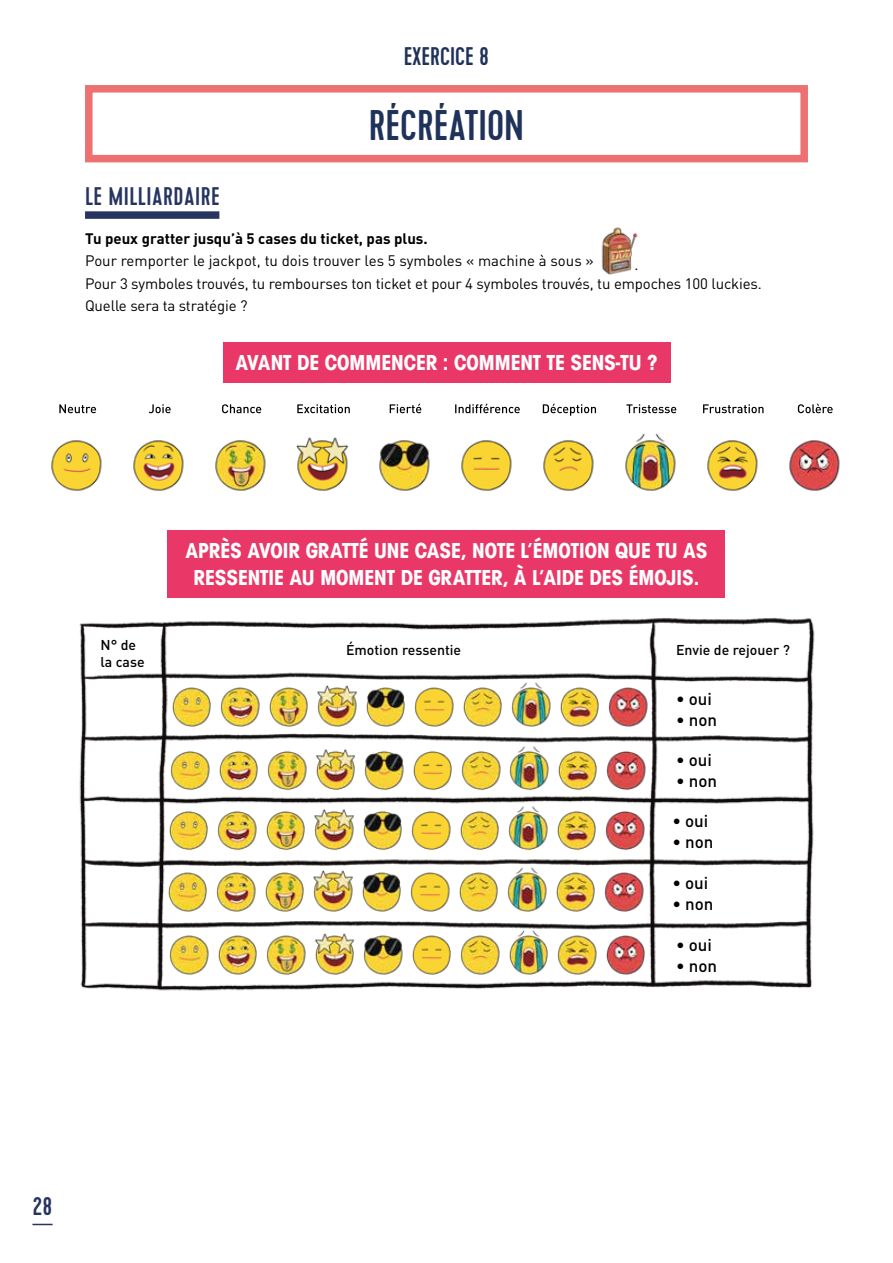
<style>
.page{position:relative;width:893px;height:1263px;background:#fff}
.page>*{position:absolute;margin:0;border:0;box-sizing:border-box;transform-origin:0 0}
.t1{font:500 42.75px "Cervo";color:#1f325a}
.t2{font:500 25.5px "Cervo";letter-spacing:.02em;color:#263460}
.t3{font:500 25.5px "Cervo";color:#1f325a}
.t4{font:700 condensed 22.5px/27px "Avant Gard EF";color:#fff;text-align:center}
.t5{font:500 16.95px "DIN Pro";color:#000}
.t6{font:15px/22.5px "DIN Pro";letter-spacing:-.01em;color:#000}
.t7{font:700 15px "DIN Pro";color:#000}
.t8{font:500 14.1px/17px "DIN Pro";color:#000}
</style>
<div class="page">
<svg style="left:32px;top:1224px;width:21px;height:1px"></svg>
<div style="left:85px;top:85px;width:723px;height:77px;background:#fff;border:8px solid #ec7170"></div>
<div style="left:85px;top:211px;width:134px;height:8px;background:#263460"></div>
<div style="left:223px;top:342px;width:447px;height:41px;background:#e93867"></div>
<img style="left:51px;top:433px;width:789px;height:58px">
<svg style="left:59px;top:404px;width:37px;height:9px"></svg>
<svg style="left:149px;top:404px;width:22px;height:9px"></svg>
<svg style="left:222px;top:404px;width:39px;height:9px"></svg>
<svg style="left:297px;top:404px;width:53px;height:9px"></svg>
<svg style="left:390px;top:404px;width:31px;height:9px"></svg>
<svg style="left:455px;top:404px;width:65px;height:9px"></svg>
<svg style="left:543px;top:404px;width:53px;height:12px"></svg>
<svg style="left:626px;top:404px;width:50px;height:9px"></svg>
<svg style="left:703px;top:404px;width:60px;height:9px"></svg>
<svg style="left:798px;top:404px;width:35px;height:9px"></svg>
<div style="left:168px;top:530px;width:557px;height:67px;background:#e93867"></div>
<img style="left:79px;top:617px;width:736px;height:374px">
<img style="left:515px;top:676px;width:34px;height:62px">
<img style="left:549px;top:676px;width:49px;height:62px">
<img style="left:598px;top:676px;width:62px;height:62px">
<img style="left:161px;top:676px;width:49px;height:62px">
<img style="left:210px;top:676px;width:48px;height:62px">
<img style="left:258px;top:676px;width:49px;height:62px">
<img style="left:307px;top:676px;width:48px;height:62px">
<img style="left:355px;top:676px;width:49px;height:62px">
<img style="left:404px;top:676px;width:48px;height:62px">
<img style="left:452px;top:676px;width:63px;height:62px">
<img style="left:513px;top:739px;width:34px;height:60px">
<img style="left:547px;top:739px;width:49px;height:60px">
<img style="left:596px;top:739px;width:62px;height:63px">
<img style="left:160px;top:739px;width:48px;height:60px">
<img style="left:208px;top:739px;width:49px;height:60px">
<img style="left:257px;top:739px;width:48px;height:60px">
<img style="left:305px;top:739px;width:48px;height:60px">
<img style="left:353px;top:739px;width:49px;height:60px">
<img style="left:402px;top:739px;width:48px;height:60px">
<img style="left:450px;top:739px;width:63px;height:60px">
<img style="left:512px;top:799px;width:33px;height:124px">
<img style="left:545px;top:799px;width:48px;height:124px">
<img style="left:593px;top:799px;width:64px;height:124px">
<img style="left:157px;top:799px;width:49px;height:124px">
<img style="left:206px;top:799px;width:50px;height:187px">
<img style="left:254px;top:799px;width:49px;height:124px">
<img style="left:303px;top:799px;width:50px;height:187px">
<img style="left:351px;top:799px;width:49px;height:124px">
<img style="left:400px;top:799px;width:50px;height:187px">
<img style="left:448px;top:799px;width:64px;height:124px">
<img style="left:512px;top:923px;width:35px;height:63px">
<img style="left:547px;top:923px;width:48px;height:63px">
<img style="left:595px;top:923px;width:63px;height:63px">
<img style="left:159px;top:923px;width:62px;height:63px">
<img style="left:256px;top:923px;width:62px;height:63px">
<img style="left:353px;top:923px;width:62px;height:63px">
<img style="left:450px;top:923px;width:62px;height:63px">
<img style="left:601px;top:227px;width:37px;height:48px">
<h2 class="t3" style="left:404px;top:41px;width:87px">EXERCICE 8</h2>
<h1 class="t1" style="left:369px;top:100px;width:157px">RÉCRÉATION</h1>
<h2 class="t2" style="left:85px;top:181px;width:136px">LE MILLIARDAIRE</h2>
<p class="t7" style="left:85px;top:229px;width:344px">Tu peux gratter jusqu’à 5 cases du ticket, pas plus.</p>
<p class="t6" style="left:85px;top:249px;width:678px">Pour remporter le jackpot, tu dois trouver les 5 symboles « machine à sous »<br>Pour 3 symboles trouvés, tu rembourses ton ticket et pour 4 symboles trouvés, tu empoches 100 luckies.<br>Quelle sera ta stratégie ?</p>
<h3 class="t4" style="left:235px;top:349px;width:424px">AVANT DE COMMENCER : COMMENT TE SENS-TU ?</h3>
<p class="t6" style="left:634px;top:253px;width:6px">.</p>
<h3 class="t4" style="left:185px;top:536px;width:523px">APRÈS AVOIR GRATTÉ UNE CASE, NOTE L’ÉMOTION QUE TU AS<br>RESSENTIE AU MOMENT DE GRATTER, À L’AIDE DES ÉMOJIS.</h3>
<p class="t8" style="left:101px;top:636px;width:46px">N° de la case</p>
<p class="t8" style="left:346px;top:641px;width:117px">Émotion ressentie</p>
<p class="t8" style="left:676px;top:641px;width:115px">Envie de rejouer ?</p>
<p class="t5" style="left:676px;top:688px;width:37px">• oui</p>
<p class="t5" style="left:676px;top:709px;width:43px">• non</p>
<p class="t5" style="left:676px;top:749px;width:37px">• oui</p>
<p class="t5" style="left:676px;top:770px;width:43px">• non</p>
<p class="t5" style="left:672px;top:810px;width:37px">• oui</p>
<p class="t5" style="left:672px;top:831px;width:43px">• non</p>
<p class="t5" style="left:672px;top:872px;width:37px">• oui</p>
<p class="t5" style="left:672px;top:893px;width:43px">• non</p>
<p class="t5" style="left:676px;top:933px;width:37px">• oui</p>
<p class="t5" style="left:676px;top:955px;width:43px">• non</p>
<h2 class="t2" style="left:32px;top:1191px;width:22px">28</h2>
</div>
